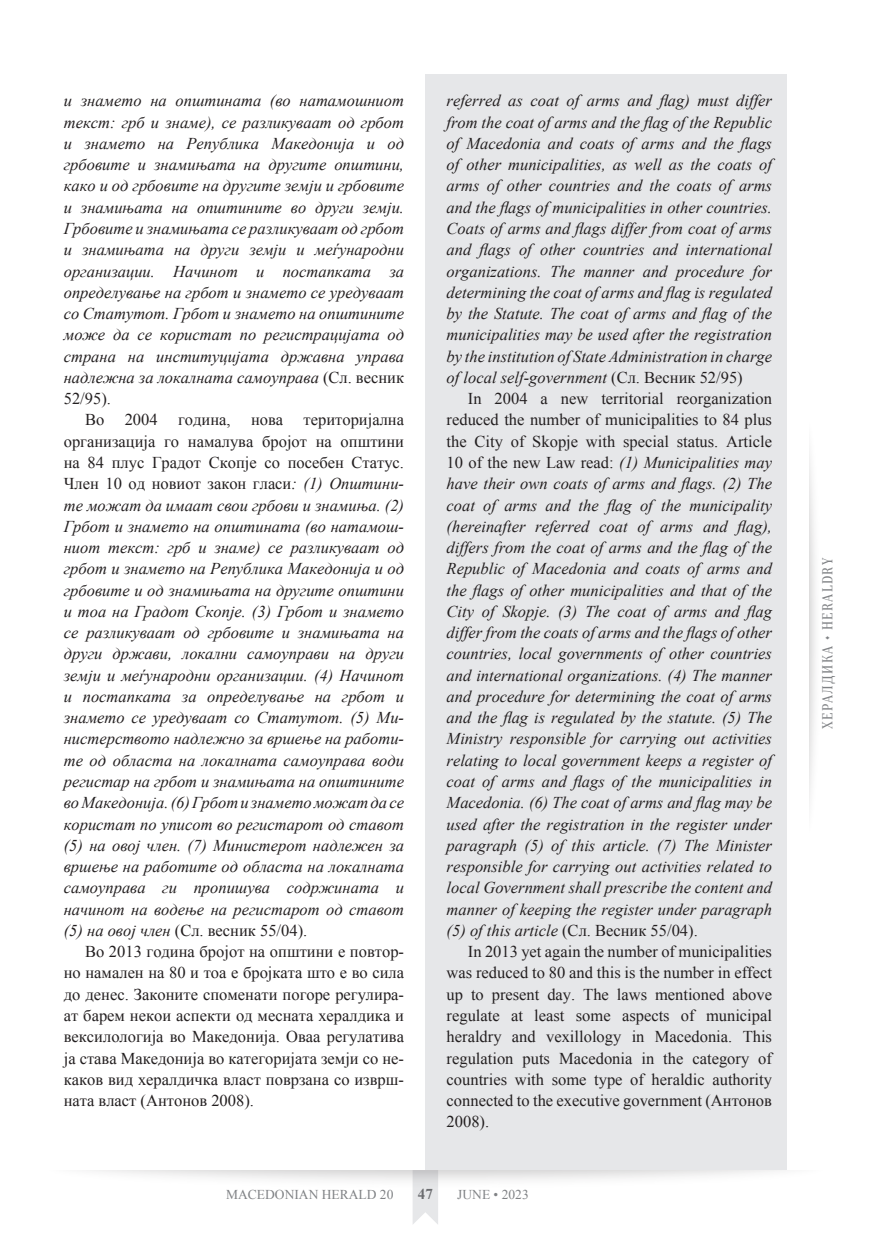
<style>
.page{position:relative;width:872px;height:1255px;background:#fff}
.page>*{position:absolute;margin:0;border:0;box-sizing:border-box;transform-origin:0 0}
._1_ГЛАВЕН_ТЕКСТ{font:italic 16.5px/21.3px "Times New Roman";color:#231f20;text-align:justify}
._1_ГЛАВЕН_ТЕКСТ-2{font:16.5px/21.3px "Times New Roman";color:#231f20;text-align:justify}
.t1{font:700 15px "Times New Roman";color:#6c6d70}
.t2{font:13.5px "Times New Roman";color:#808285}
.t3{font:13.5px "Skola Serif Cn";letter-spacing:.1em;color:#808285}
.s1{font-style:normal}
</style>
<div class="page">
<img style="left:90px;top:1170px;width:692px;height:54px">
<div style="left:425px;top:74px;width:362px;height:1095px;background:#e6e7e9"></div>
<p class="_1_ГЛАВЕН_ТЕКСТ" style="left:64px;top:90px;width:342px">и знамето на општината (во натамошниот текст: грб и знаме), се разликуваат од грбот и знамето на Република Македонија и од грбовите и знамињата на другите општини, како и од грбовите на другите земји и грбовите и знамињата на општините во други земји.<br>Грбовите и знамињата се разликуваат од грбот и знамињата на други земји и меѓународни организации. Начинот и постапката за определување на грбот и знамето се уредуваат со Статутот. Грбот и знамето на општините може да се користат по регистрацијата од страна на институцијата државна управа надлежна за локалната самоуправа <span class="s1">(Сл. весник 52/95).</span></p>
<p class="_1_ГЛАВЕН_ТЕКСТ" style="left:64px;top:409px;width:342px;text-indent:21px"><span class="s1">Во 2004 година, нова територијална организација го намалува бројот на општини на 84 плус Градот Скопје со посебен Статус.<br>Член 10 од новиот закон гласи</span>: (1) Општини&shy;те можат да имаат свои грбови и знамиња. (2)<br>Грбот и знамето на општината (во натамош&shy;ниот текст: грб и знаме) се разликуваат од грбот и знамето на Република Македонија и од грбовите и од знамињата на другите општини и тоа на Градот Скопје. (3) Грбот и знамето се разликуваат од грбовите и знамињата на други држави, локални самоуправи на други земји и меѓународни организации. (4) Начинот и постапката за определување на грбот и знамето се уредуваат со Статутот. (5) Ми&shy;нистерството надлежно за вршење на работи&shy;те од областа на локалната самоуправа води регистар на грбот и знамињата на општините во Македонија. (6) Грбот и знамето можат да се користат по уписот во регистарот од ставот (5) на овој член. (7) Министерот надлежен за вршење на работите од областа на локалната самоуправа ги пропишува содржината и начинот на водење на регистарот од ставот (5) на овој член <span class="s1">(Сл. весник 55/04).</span></p>
<p class="_1_ГЛАВЕН_ТЕКСТ-2" style="left:64px;top:940px;width:342px;text-indent:21px">Во 2013 година бројот на општини е повтор&shy;но намален на 80 и тоа е бројката што е во сила до денес. Законите споменати погоре регулира&shy;ат барем некои аспекти од месната хералдика и вексилологија во Македонија. Оваа регулатива ја става Македонија во категоријата земји со не&shy;каков вид хералдичка власт поврзана со изврш&shy;ната власт (Антонов 2008).</p>
<p class="_1_ГЛАВЕН_ТЕКСТ" style="left:446px;top:90px;width:327px">referred as coat of arms and flag) must differ from the coat of arms and the flag of the Republic of Macedonia and coats of arms and the flags of other municipalities, as well as the coats of arms of other countries and the coats of arms and the flags of municipalities in other countries.<br>Coats of arms and flags differ from coat of arms and flags of other countries and international organizations. The manner and procedure for determining the coat of arms and flag is regulated by the Statute. The coat of arms and flag of the municipalities may be used after the registration by the institution of State Administration in charge of local self-government <span class="s1">(Сл. Весник 52/95)</span></p>
<p class="_1_ГЛАВЕН_ТЕКСТ" style="left:446px;top:387px;width:327px;text-indent:21px"><span class="s1">In 2004 a new territorial reorganization reduced the number of municipalities to 84 plus the City of Skopje with special status. Article 10 of the new Law read:</span> (1) Municipalities may have their own coats of arms and flags. (2) The coat of arms and the flag of the municipality (hereinafter referred coat of arms and flag), differs from the coat of arms and the flag of the Republic of Macedonia and coats of arms and the flags of other municipalities and that of the City of Skopje. (3) The coat of arms and flag differ from the coats of arms and the flags of other countries, local governments of other countries and international organizations. (4) The manner and procedure for determining the coat of arms and the flag is regulated by the statute. (5) The Ministry responsible for carrying out activities relating to local government keeps a register of coat of arms and flags of the municipalities in Macedonia. (6) The coat of arms and flag may be used after the registration in the register under paragraph (5) of this article. (7) The Minister responsible for carrying out activities related to local Government shall prescribe the content and manner of keeping the register under paragraph (5) of this article <span class="s1">(Сл. Весник 55/04).</span></p>
<p class="_1_ГЛАВЕН_ТЕКСТ-2" style="left:446px;top:940px;width:327px;text-indent:21px">In 2013 yet again the number of municipalities was reduced to 80 and this is the number in effect up to present day. The laws mentioned above regulate at least some aspects of municipal heraldry and vexillology in Macedonia. This regulation puts Macedonia in the category of countries with some type of heraldic authority connected to the executive government (Антонов 2008).</p>
<p class="t2" style="left:226px;top:1184px;width:169px">MACEDONIAN HERALD 20</p>
<p class="t1" style="left:418px;top:1183px;width:16px">47</p>
<p class="t2" style="left:457px;top:1184px;width:73px">JUNE • 2023</p>
<p class="t3" style="left:819px;top:729px;width:173px;rotate:-90deg">ХЕРАЛДИКА • HERALDRY</p>
</div>
